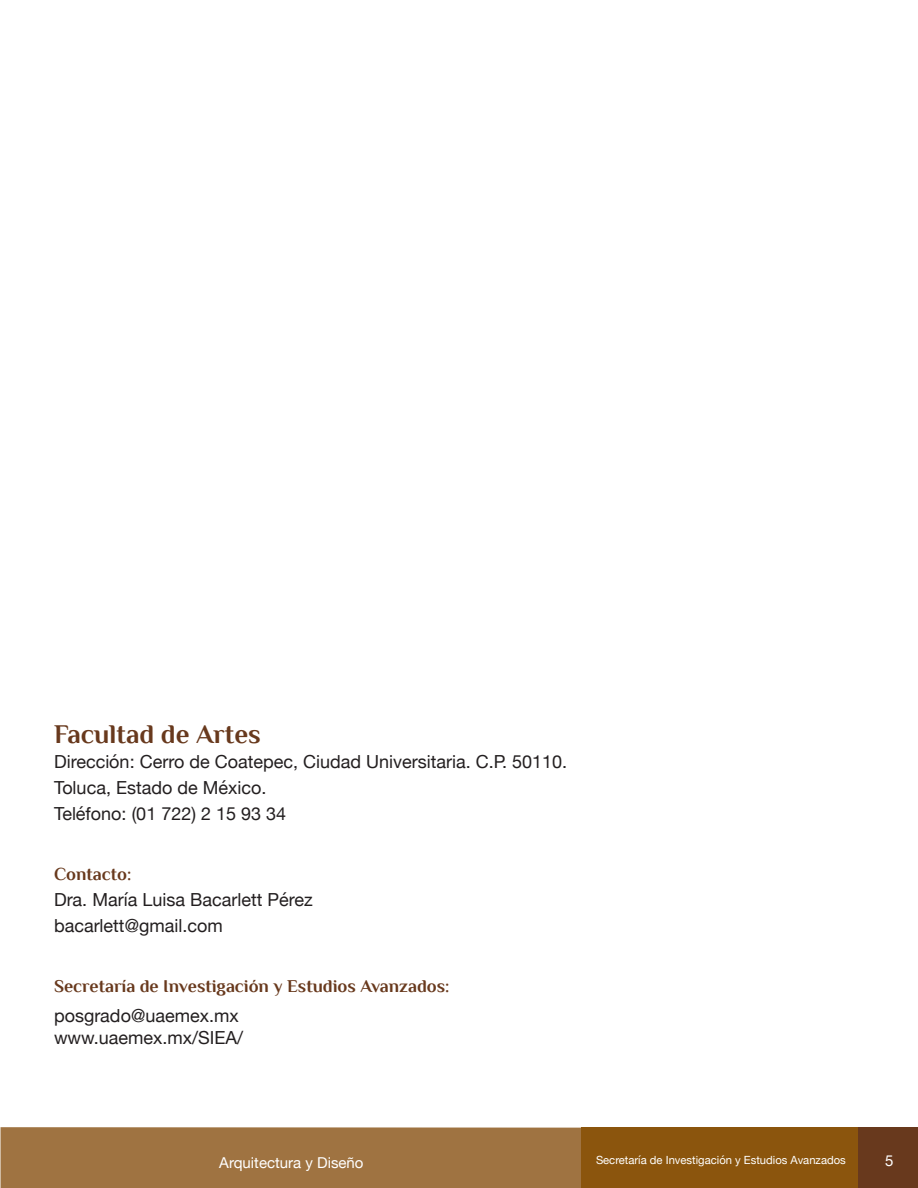
<style>
.page{position:relative;width:918px;height:1188px;background:#fff}
.page>*{position:absolute;margin:0;border:0;box-sizing:border-box;transform-origin:0 0}
.t1{font:700 27px "Philosopher";color:#68391d}
.t2{font:18px "Helvetica Neue";color:#231f20}
.t3{font:700 18px "Philosopher";color:#68391d}
.t4{font:15px "Helvetica Neue";color:#fff}
.t5{font:11.25px "Helvetica Neue";color:#fff}
</style>
<div class="page">
<div style="left:1px;top:1127px;width:581px;height:61px;background:#9f7341"></div>
<div style="left:582px;top:1128px;width:277px;height:60px;background:#8b550d"></div>
<div style="left:859px;top:1128px;width:59px;height:60px;background:#68391d"></div>
<p class="t1" style="left:54px;top:719px;width:208px">Facultad de Artes</p>
<p class="t2" style="left:54px;top:749px;width:515px">Dirección: Cerro de Coatepec, Ciudad Universitaria. C.P. 50110.</p>
<p class="t2" style="left:54px;top:775px;width:214px">Toluca, Estado de México.</p>
<p class="t2" style="left:54px;top:801px;width:234px">Teléfono: (01 722) 2 15 93 34</p>
<p class="t3" style="left:54px;top:865px;width:79px">Contacto:</p>
<p class="t2" style="left:54px;top:887px;width:260px">Dra. María Luisa Bacarlett Pérez</p>
<p class="t2" style="left:54px;top:913px;width:170px">bacarlett@gmail.com</p>
<p class="t3" style="left:54px;top:977px;width:397px">Secretaría de Investigación y Estudios Avanzados:</p>
<p class="t2" style="left:54px;top:1003px;width:186px">posgrado@uaemex.mx</p>
<p class="t2" style="left:54px;top:1025px;width:191px">www.uaemex.mx/SIEA/</p>
<p class="t4" style="left:219px;top:1152px;width:146px">Arquitectura y Diseño</p>
<p class="t5" style="left:596px;top:1152px;width:251px">Secretaría de Investigación y Estudios Avanzados</p>
<p class="t4" style="left:885px;top:1150px;width:10px">5</p>
</div>
